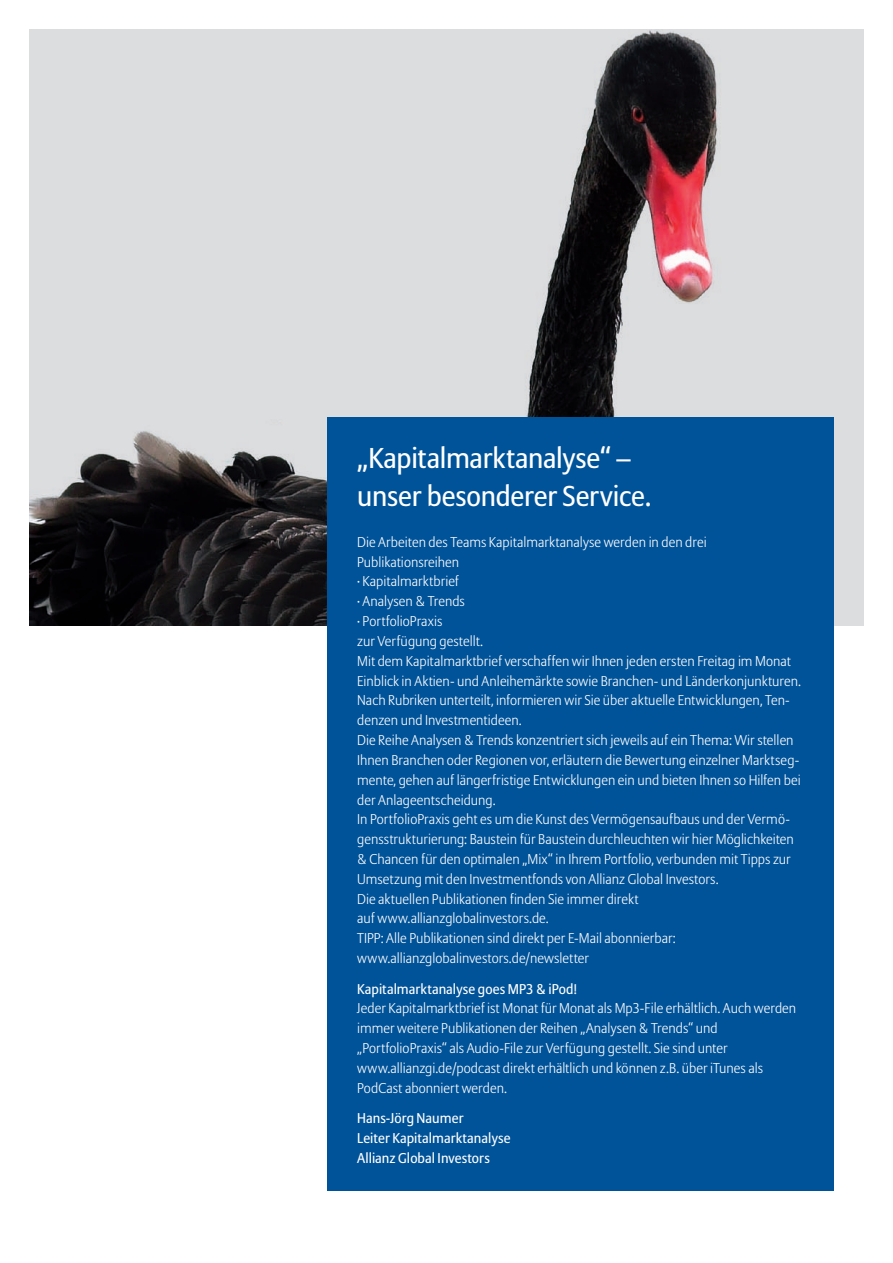
<style>
.page{position:relative;width:893px;height:1263px;background:#fff}
.page>*{position:absolute;margin:0;border:0;box-sizing:border-box;transform-origin:0 0}
.t1{font:28.5px/37.5px "Allianz Sans";letter-spacing:-.005em;color:#fff}
.t2{font:300 14.1px/19.8px "Allianz Sans";color:#fff}
.t3{font:14.1px/19.8px "Allianz Sans";letter-spacing:.005em;color:#fff}
</style>
<div class="page">
<img style="left:30px;top:30px;width:833px;height:595px">
<div style="left:327px;top:417px;width:506px;height:774px;background:#015399"></div>
<h1 class="t1" style="left:357px;top:441px;width:293px">„Kapitalmarktanalyse“ – unser besonderer Service.</h1>
<p class="t2" style="left:357px;top:532px;width:445px">Die Arbeiten des Teams Kapitalmarktanalyse werden in den drei Publikationsreihen<br>· Kapitalmarktbrief<br>· Analysen &amp; Trends<br>· PortfolioPraxis<br>zur Verfügung gestellt.<br>Mit dem Kapitalmarktbrief verschaffen wir Ihnen jeden ersten Freitag im Monat Einblick in Aktien- und Anleihemärkte sowie Branchen- und Länderkonjunkturen.<br>Nach Rubriken unterteilt, informieren wir Sie über aktuelle Entwicklungen, Ten&shy;denzen und Investmentideen.<br>Die Reihe Analysen &amp; Trends konzentriert sich jeweils auf ein Thema: Wir stellen Ihnen Branchen oder Regionen vor, erläutern die Bewertung einzelner Marktseg&shy;mente, gehen auf längerfristige Entwicklungen ein und bieten Ihnen so Hilfen bei der Anlageentscheidung.<br>In PortfolioPraxis geht es um die Kunst des Vermögensaufbaus und der Vermö&shy;gensstrukturierung: Baustein für Baustein durchleuchten wir hier Möglichkeiten &amp; Chancen für den optimalen „Mix“ in Ihrem Portfolio, verbunden mit Tipps zur Umsetzung mit den Investmentfonds von Allianz Global Investors.<br>Die aktuellen Publikationen finden Sie immer direkt<br>auf www.allianzglobalinvestors.de.<br>TIPP: Alle Publikationen sind direkt per E-Mail abonnierbar: www.allianzglobalinvestors.de/newsletter</p>
<p class="t3" style="left:357px;top:979px;width:222px">Kapitalmarktanalyse goes MP3 &amp; iPod!</p>
<p class="t2" style="left:357px;top:999px;width:441px">Jeder Kapitalmarktbrief ist Monat für Monat als Mp3-File erhältlich. Auch werden immer weitere Publikationen der Reihen „Analysen &amp; Trends“ und „PortfolioPraxis“ als Audio-File zur Verfügung gestellt. Sie sind unter www.allianzgi.de/podcast direkt erhältlich und können z.B. über iTunes als PodCast abonniert werden.</p>
<p class="t3" style="left:357px;top:1109px;width:155px">Hans-Jörg Naumer<br>Leiter Kapitalmarktanalyse<br>Allianz Global Investors</p>
</div>
